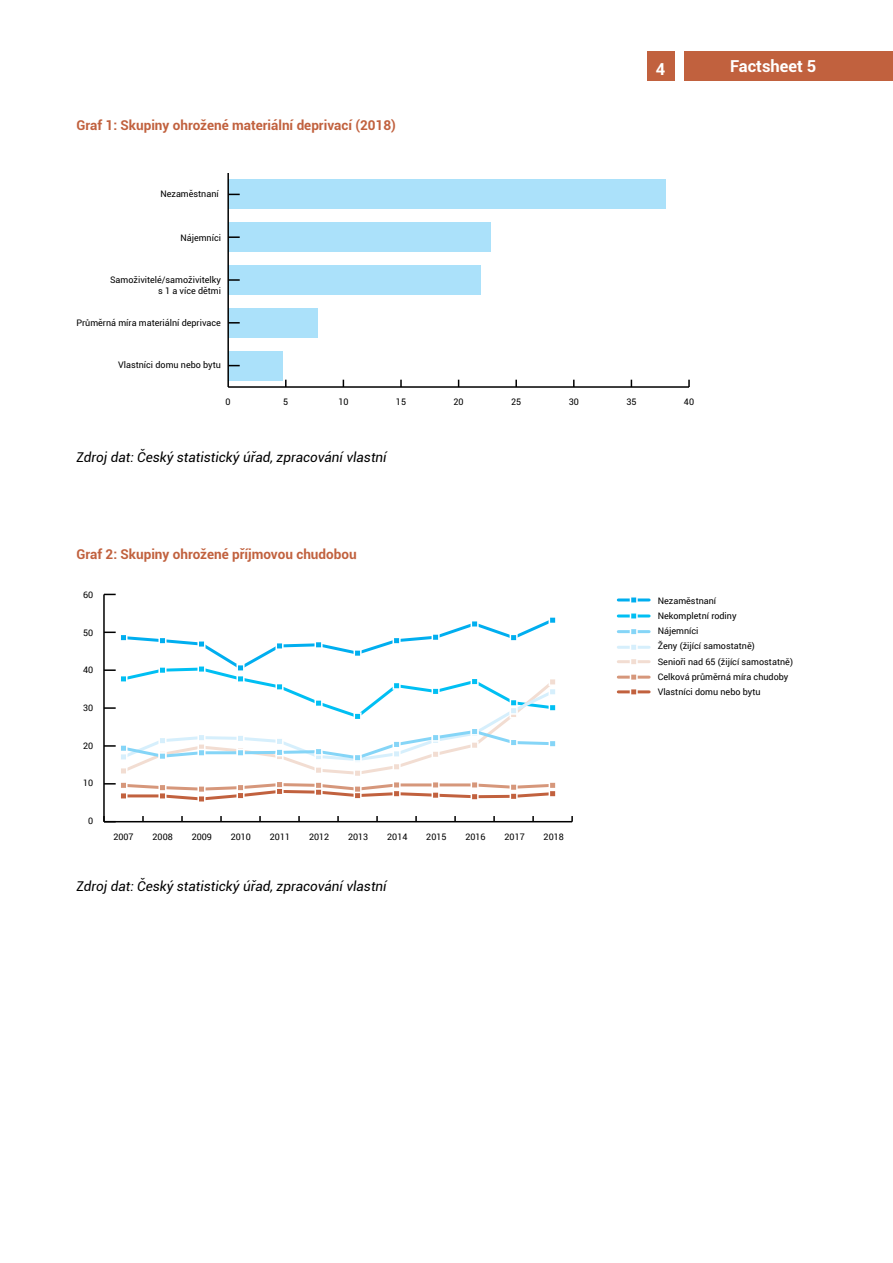
<style>
.page{position:relative;width:893px;height:1263px;background:#fff}
.page>*{position:absolute;margin:0;border:0;box-sizing:border-box;transform-origin:0 0}
.t1{font:700 16.5px "Roboto";color:#fff}
.t2{font:italic 13.5px "Roboto";color:#000}
.t3{font:700 13.5px "Roboto";color:#c1613e}
.t4{font:9px/15.3px "Roboto";color:#000;text-align:right}
</style>
<div class="page">
<div style="left:647px;top:51px;width:27px;height:30px;background:#c1613e"></div>
<div style="left:685px;top:51px;width:208px;height:30px;background:#c1613e"></div>
<div style="left:228px;top:308px;width:90px;height:30px;background:#abe1fa"></div>
<div style="left:228px;top:179px;width:438px;height:30px;background:#abe1fa"></div>
<div style="left:228px;top:351px;width:54px;height:30px;background:#abe1fa"></div>
<div style="left:228px;top:222px;width:263px;height:30px;background:#abe1fa"></div>
<div style="left:228px;top:265px;width:252px;height:30px;background:#abe1fa"></div>
<hr style="left:228px;top:386px;width:461px;height:2px;background:#000">
<svg style="left:285px;top:380px;width:2px;height:7px"></svg>
<svg style="left:400px;top:380px;width:2px;height:7px"></svg>
<svg style="left:515px;top:380px;width:2px;height:7px"></svg>
<svg style="left:573px;top:380px;width:2px;height:7px"></svg>
<svg style="left:688px;top:380px;width:2px;height:7px"></svg>
<hr style="left:227px;top:173px;width:2px;height:214px;background:#000">
<svg style="left:229px;top:322px;width:11px;height:2px"></svg>
<svg style="left:229px;top:279px;width:11px;height:2px"></svg>
<svg style="left:229px;top:236px;width:11px;height:2px"></svg>
<hr style="left:104px;top:821px;width:468px;height:1px;background:#000">
<hr style="left:103px;top:594px;width:2px;height:228px;background:#000">
<svg style="left:103px;top:816px;width:13px;height:6px"></svg>
<svg style="left:104px;top:616px;width:452px;height:187px"></svg>
<hr style="left:618px;top:614px;width:31px;height:3px;background:#00bff3">
<hr style="left:618px;top:660px;width:31px;height:3px;background:#f2ddd2">
<hr style="left:618px;top:646px;width:31px;height:3px;background:#d6effc">
<hr style="left:618px;top:630px;width:31px;height:3px;background:#85d5f7">
<hr style="left:618px;top:690px;width:31px;height:3px;background:#c1613e">
<hr style="left:618px;top:598px;width:31px;height:3px;background:#00aeef">
<hr style="left:618px;top:676px;width:31px;height:3px;background:#d6977b">
<svg style="left:630px;top:613px;width:8px;height:6px"></svg>
<svg style="left:630px;top:659px;width:8px;height:5px"></svg>
<svg style="left:630px;top:645px;width:8px;height:5px"></svg>
<svg style="left:630px;top:629px;width:8px;height:6px"></svg>
<svg style="left:630px;top:689px;width:8px;height:6px"></svg>
<svg style="left:630px;top:597px;width:8px;height:6px"></svg>
<svg style="left:630px;top:674px;width:8px;height:6px"></svg>
<h2 class="t3" style="left:77px;top:116px;width:321px">Graf 1: Skupiny ohrožené materiální deprivací (2018)</h2>
<p class="t4" style="left:160px;top:186px;width:60px">Nezaměstnaní</p>
<p class="t4" style="left:180px;top:230px;width:42px">Nájemníci</p>
<p class="t4" style="left:110px;top:274px;width:112px;line-height:10.8px">Samoživitelé/samoživitelky s 1 a více dětmi</p>
<p class="t4" style="left:76px;top:315px;width:146px">Průměrná míra materiální deprivace</p>
<p class="t4" style="left:118px;top:357px;width:104px">Vlastníci domu nebo bytu</p>
<h1 class="t1" style="left:656px;top:57px;width:11px">4</h1>
<h1 class="t1" style="left:730px;top:55px;width:88px">Factsheet 5</h1>
<p class="t4" style="left:226px;top:394px;width:7px">0</p>
<p class="t4" style="left:283px;top:394px;width:7px">5</p>
<p class="t4" style="left:338px;top:394px;width:12px">10</p>
<p class="t4" style="left:396px;top:394px;width:12px">15</p>
<p class="t4" style="left:454px;top:394px;width:12px">20</p>
<p class="t4" style="left:511px;top:394px;width:12px">25</p>
<p class="t4" style="left:569px;top:394px;width:12px">30</p>
<p class="t4" style="left:626px;top:394px;width:12px">35</p>
<p class="t4" style="left:684px;top:394px;width:12px">40</p>
<h2 class="t2" style="left:77px;top:447px;width:312px">Zdroj dat: Český statistický úřad, zpracování vlastní</h2>
<h2 class="t3" style="left:77px;top:545px;width:282px">Graf 2: Skupiny ohrožené příjmovou chudobou</h2>
<p class="t4" style="left:83px;top:587px;width:12px">60</p>
<p class="t4" style="left:83px;top:625px;width:12px">50</p>
<p class="t4" style="left:83px;top:662px;width:12px">40</p>
<p class="t4" style="left:83px;top:700px;width:12px">30</p>
<p class="t4" style="left:83px;top:737px;width:12px">20</p>
<p class="t4" style="left:83px;top:775px;width:12px">10</p>
<p class="t4" style="left:88px;top:812px;width:7px">0</p>
<p class="t4" style="left:113px;top:829px;width:22px">2007</p>
<p class="t4" style="left:153px;top:829px;width:22px">2008</p>
<p class="t4" style="left:192px;top:829px;width:22px">2009</p>
<p class="t4" style="left:231px;top:829px;width:22px">2010</p>
<p class="t4" style="left:270px;top:829px;width:22px">2011</p>
<p class="t4" style="left:309px;top:829px;width:22px">2012</p>
<p class="t4" style="left:348px;top:829px;width:22px">2013</p>
<p class="t4" style="left:387px;top:829px;width:22px">2014</p>
<p class="t4" style="left:426px;top:829px;width:22px">2015</p>
<p class="t4" style="left:465px;top:829px;width:22px">2016</p>
<p class="t4" style="left:504px;top:829px;width:22px">2017</p>
<p class="t4" style="left:544px;top:829px;width:22px">2018</p>
<h2 class="t2" style="left:77px;top:876px;width:312px">Zdroj dat: Český statistický úřad, zpracování vlastní</h2>
<p class="t4" style="left:658px;top:592px;width:137px;text-align:left">Nezaměstnaní<br>Nekompletní rodiny<br>Nájemníci<br>Ženy (žijící samostatně)<br>Senioři nad 65 (žijící samostatně)<br>Celková průměrná míra chudoby<br>Vlastníci domu nebo bytu</p>
</div>
